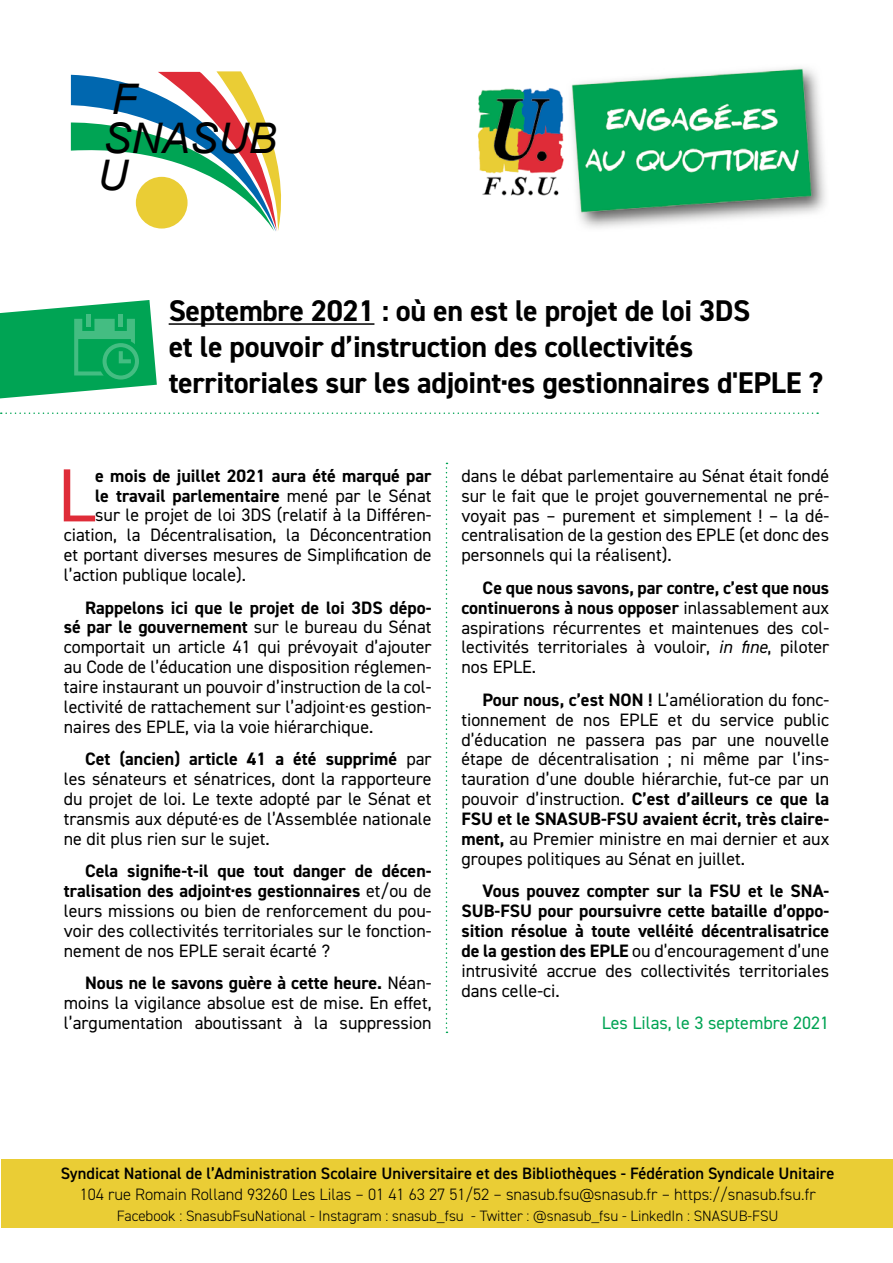
<style>
.page{position:relative;width:893px;height:1263px;background:#fff}
.page>*{position:absolute;margin:0;border:0;box-sizing:border-box;transform-origin:0 0}
.t1{font:75.45px "DIN2014";color:#df2c38}
.t2{font:italic 42.15px/76.2px "Arial";color:#000;text-align:center}
.t3{font:700 30px/36px "DIN2014";letter-spacing:-.01em;color:#000}
.t4{font:18px/19.8px "DIN2014";color:#000;text-align:justify}
.t5{font:700 18px/19.8px "DIN2014";color:#000;text-align:justify}
.t6{font:18px "DIN2014";color:#00a454}
.t7{font:600 16.5px "DIN2014";color:#000}
.t8{font:300 16.5px "DIN2014";color:#000}
.t9{font:300 15px "DIN2014";color:#000}
.s1{font-weight:400}
.s2{font-weight:700}
.s3{font-style:italic}
</style>
<div class="page">
<svg style="left:71px;top:71px;width:210px;height:160px"></svg>
<img style="left:477px;top:68px;width:349px;height:160px">
<div style="left:1px;top:1160px;width:892px;height:68px;background:#eacd35"></div>
<svg style="left:446px;top:463px;width:1px;height:570px"></svg>
<hr style="left:169px;top:323px;width:205px;height:2px;background:#000">
<svg style="left:0;top:300px;width:157px;height:98px;background:#2eb473"></svg>
<svg style="left:1px;top:412px;width:817px;height:2px"></svg>
<h2 class="t2" style="left:98px;top:62px;width:41px">F<br>U</h2>
<h2 class="t2" style="left:103px;top:101px;width:175px">SNASUB</h2>
<h3 class="t3" style="left:169px;top:292px;width:656px">Septembre 2021 : où en est le projet de loi 3DS<br>et le pouvoir d’instruction des collectivités territoriales sur les adjoint·es gestionnaires d'EPLE ?</h3>
<h1 class="t1" style="left:57px;top:448px;width:39px">L</h1>
<p class="t5" style="left:95px;top:465px;width:338px">e mois de juillet 2021 aura été marqué par</p>
<p class="t5" style="left:95px;top:485px;width:338px">le travail parlementaire <span class="s1">mené par le Sénat</span></p>
<p class="t4" style="left:95px;top:505px;width:338px">sur le projet de loi 3DS (relatif à la Différen-</p>
<p class="t4" style="left:64px;top:525px;width:369px">ciation, la Décentralisation, la Déconcentration</p>
<p class="t4" style="left:64px;top:545px;width:369px">et portant diverses mesures de Simplification de</p>
<p class="t4" style="left:64px;top:564px;width:184px">l’action publique locale).</p>
<p class="t4" style="left:64px;top:597px;width:369px;text-indent:21px"><span class="s2">Rappelons ici que le projet de loi 3DS dépo&shy;sé par le gouvernement</span> sur le bureau du Sénat comportait un article 41 qui prévoyait d’ajouter au Code de l’éducation une disposition réglemen&shy;taire instaurant un pouvoir d’instruction de la col&shy;lectivité de rattachement sur l’adjoint·es gestion&shy;naires des EPLE, via la voie hiérarchique.</p>
<p class="t4" style="left:64px;top:749px;width:369px;text-indent:21px"><span class="s2">Cet (ancien) article 41 a été supprimé</span> par les sénateurs et sénatrices, dont la rapporteure du projet de loi. Le texte adopté par le Sénat et transmis aux député·es de l’Assemblée nationale ne dit plus rien sur le sujet.</p>
<p class="t4" style="left:64px;top:861px;width:369px;text-indent:21px"><span class="s2">Cela signifie-t-il que tout danger de décen&shy;tralisation des adjoint·es gestionnaires</span> et/ou de leurs missions ou bien de renforcement du pou&shy;voir des collectivités territoriales sur le fonction&shy;nement de nos EPLE serait écarté ?</p>
<p class="t4" style="left:64px;top:973px;width:369px;text-indent:21px"><span class="s2">Nous ne le savons guère à cette heure.</span> Néan&shy;moins la vigilance absolue est de mise. En effet, l’argumentation aboutissant à la suppression</p>
<p class="t4" style="left:461px;top:465px;width:369px">dans le débat parlementaire au Sénat était fondé sur le fait que le projet gouvernemental ne pré&shy;voyait pas – purement et simplement ! – la dé&shy;centralisation de la gestion des EPLE (et donc des personnels qui la réalisent).</p>
<p class="t4" style="left:461px;top:577px;width:369px;text-indent:21px"><span class="s2">Ce que nous savons, par contre, c’est que nous continuerons à nous opposer</span> inlassablement aux aspirations récurrentes et maintenues des col&shy;lectivités territoriales à vouloir, <span class="s3">in fine</span>, piloter nos EPLE.</p>
<p class="t4" style="left:461px;top:689px;width:369px;text-indent:21px"><span class="s2">Pour nous, c’est NON !</span> L’amélioration du fonc&shy;tionnement de nos EPLE et du service public d’éducation ne passera pas par une nouvelle étape de décentralisation ; ni même par l’ins&shy;tauration d’une double hiérarchie, fut-ce par un pouvoir d’instruction. <span class="s2">C’est d’ailleurs ce que la FSU et le SNASUB-FSU avaient écrit, très claire&shy;ment,</span> au Premier ministre en mai dernier et aux groupes politiques au Sénat en juillet.</p>
<p class="t5" style="left:461px;top:881px;width:369px;text-indent:21px">Vous pouvez compter sur la FSU et le SNA-SUB-FSU pour poursuivre cette bataille d’oppo&shy;sition résolue à toute velléité décentralisatrice de la gestion des EPLE <span class="s1">ou d’encouragement d’une intrusivité accrue des collectivités territoriales dans celle-ci.</span></p>
<p class="t6" style="left:602px;top:1012px;width:229px">Les Lilas, le 3 septembre 2021</p>
<p class="t7" style="left:61px;top:1163px;width:775px">Syndicat National de l’Administration Scolaire Universitaire et des Bibliothèques - Fédération Syndicale Unitaire</p>
<p class="t8" style="left:80px;top:1184px;width:738px">104 rue Romain Rolland 93260 Les Lilas – 01 41 63 27 51/52 – snasub.fsu@snasub.fr – https://snasub.fsu.fr</p>
<p class="t9" style="left:117px;top:1207px;width:663px">Facebook : SnasubFsuNational - Instagram : snasub_fsu - Twitter : @snasub_fsu - LinkedIn : SNASUB-FSU</p>
</div>
